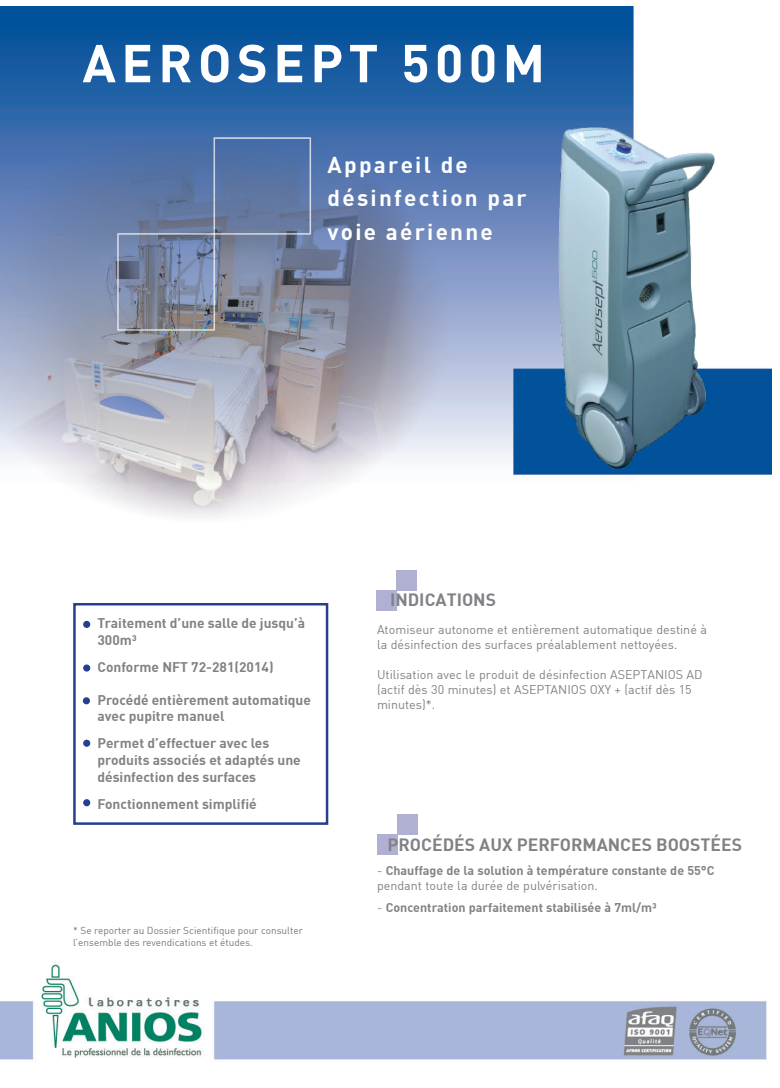
<style>
.page{position:relative;width:780px;height:1088px;background:#fff}
.page>*{position:absolute;margin:0;border:0;box-sizing:border-box;transform-origin:0 0}
.t1{font:700 52.5px "DIN";letter-spacing:.1em;color:#fff}
.t2{font:700 22.5px/33.5px "DIN";letter-spacing:.1em;color:#fff}
.t3{font:700 17.5px "DIN";color:#808285}
.t4{font:700 13.75px/16.5px "DIN";color:#808285}
.t5{font:12.5px/15px "DIN";color:#808285}
.t6{font:700 12.5px/15px "DIN";color:#808285}
.t7{font:10px/12px "DIN";color:#737a7e}
.s1{font-weight:400}
</style>
<div class="page">
<img style="left:0;top:7px;width:771px;height:1053px">
<div style="left:73px;top:603px;width:255px;height:222px;border:2px solid #253f8e"></div>
<div style="left:376px;top:590px;width:20px;height:20px;background:#afb0d2"></div>
<div style="left:396px;top:570px;width:20px;height:20px;background:#afb0d2"></div>
<div style="left:377px;top:835px;width:20px;height:20px;background:#afb0d2"></div>
<div style="left:397px;top:815px;width:20px;height:20px;background:#afb0d2"></div>
<svg style="left:84px;top:621px;width:6px;height:6px"></svg>
<div style="left:83px;top:621px;width:7px;height:7px;border:1px solid #253f8e;border-radius:50%"></div>
<svg style="left:84px;top:665px;width:6px;height:6px"></svg>
<div style="left:83px;top:664px;width:7px;height:7px;border:1px solid #253f8e;border-radius:50%"></div>
<svg style="left:84px;top:740px;width:6px;height:6px"></svg>
<div style="left:83px;top:740px;width:7px;height:7px;border:1px solid #253f8e;border-radius:50%"></div>
<div style="left:83px;top:799px;width:7px;height:7px;border:1px solid #253f8e;border-radius:50%"></div>
<svg style="left:83px;top:698px;width:6px;height:6px"></svg>
<div style="left:83px;top:697px;width:7px;height:7px;border:1px solid #253f8e;border-radius:50%"></div>
<div style="left:658px;top:45px;width:67px;height:74px;background:#fff"></div>
<img style="left:547px;top:119px;width:174px;height:354px">
<h1 class="t1" style="left:82px;top:29px;width:464px">AEROSEPT 500M</h1>
<h2 class="t2" style="left:327px;top:147px;width:201px">Appareil de désinfection par voie aérienne</h2>
<p class="t4" style="left:97px;top:614px;width:209px">Traitement d’une salle de jusqu’à<br>300m³</p>
<p class="t4" style="left:97px;top:658px;width:178px">Conforme NFT 72-281(2014)</p>
<p class="t4" style="left:97px;top:691px;width:215px">Procédé entièrement automatique avec pupitre manuel</p>
<p class="t4" style="left:97px;top:735px;width:205px">Permet d’effectuer avec les produits associés et adaptés une désinfection des surfaces</p>
<p class="t4" style="left:97px;top:795px;width:161px">Fonctionnement simplifié</p>
<p class="t7" style="left:73px;top:924px;width:231px">* Se reporter au Dossier Scientifique pour consulter l’ensemble des revendications et études.</p>
<h3 class="t3" style="left:390px;top:588px;width:108px">INDICATIONS</h3>
<p class="t5" style="left:377px;top:622px;width:331px">Atomiseur autonome et entièrement automatique destiné à la désinfection des surfaces préalablement nettoyées.</p>
<p class="t5" style="left:377px;top:667px;width:327px">Utilisation avec le produit de désinfection ASEPTANIOS AD (actif dès 30 minutes) et ASEPTANIOS OXY + (actif dès 15 minutes)*.</p>
<h3 class="t3" style="left:387px;top:833px;width:356px">PROCÉDÉS AUX PERFORMANCES BOOSTÉES</h3>
<p class="t6" style="left:377px;top:862px;width:339px"><span class="s1">-</span> Chauffage de la solution à température constante de 55°C <span class="s1">pendant toute la durée de pulvérisation.</span></p>
<p class="t6" style="left:377px;top:899px;width:281px"><span class="s1">-</span> Concentration parfaitement stabilisée à 7ml/m³</p>
</div>
